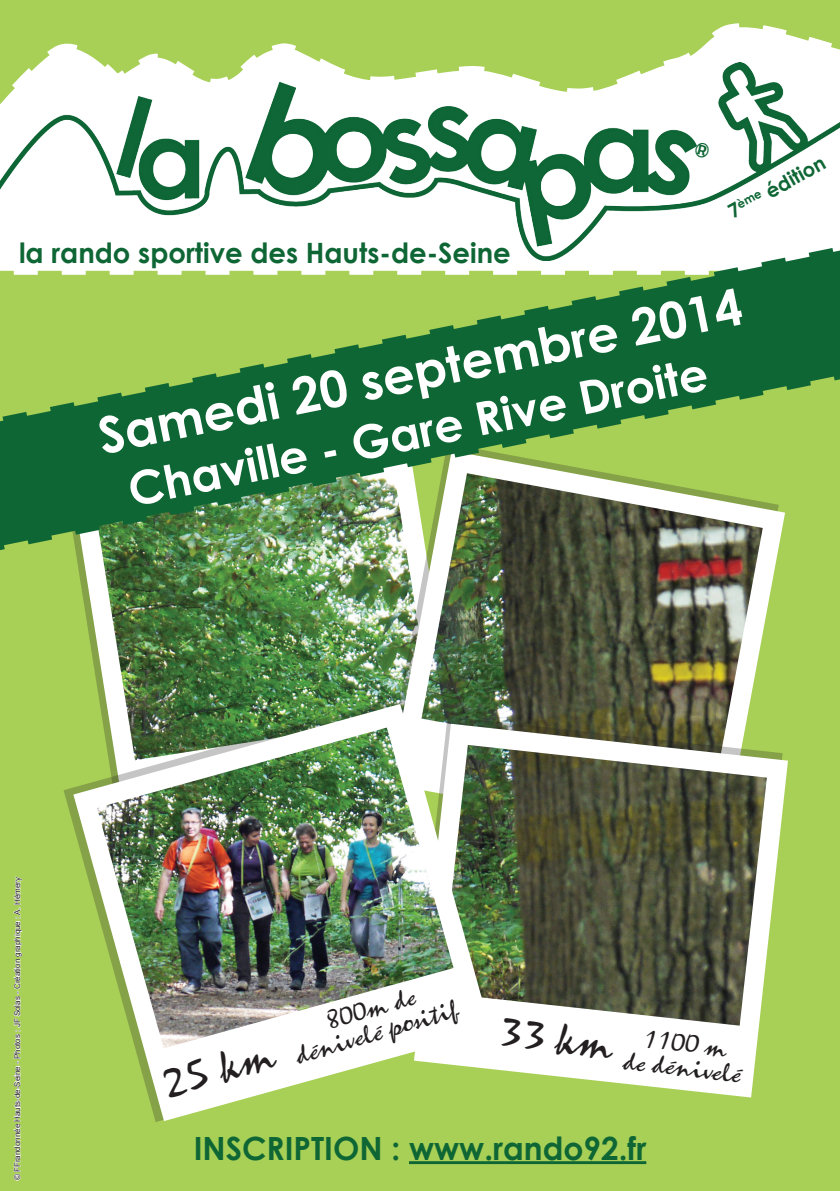
<style>
.page{position:relative;width:840px;height:1191px;background:#fff}
.page>*{position:absolute;margin:0;border:0;box-sizing:border-box;transform-origin:0 0}
.t1{font:700 50px "Century Gothic";color:#fff}
.t2{font:700 46px "Century Gothic";color:#fff}
.t3{font:40px "Borealis";color:#231f20}
.t4{font:700 32px "Century Gothic";color:#0f6635}
.t5{font:700 28px "Century Gothic";color:#0f6635}
.t6{font:24px/24.2px "Borealis";color:#231f20;text-align:center}
.t7{font:700 20px "Century Gothic";color:#0f6635}
.t8{font:8px "Arial";color:#231f20}
</style>
<div class="page">
<div style="left:0;top:0;width:839px;height:1191px;background:#a8d056"></div>
<img style="left:96px;top:567px;width:293px;height:133px">
<img style="left:389px;top:567px;width:395px;height:157px">
<img style="left:421px;top:567px;width:341px;height:149px">
<svg style="left:490px;top:724px;width:297px;height:373px"></svg>
<img style="left:490px;top:745px;width:276px;height:280px">
<img style="left:63px;top:700px;width:417px;height:422px">
<svg style="left:73px;top:704px;width:417px;height:417px"></svg>
<img style="left:97px;top:727px;width:356px;height:321px">
<svg style="left:0;top:19px;width:839px;height:44px"></svg>
<img style="left:0;top:63px;width:839px;height:153px">
<hr style="left:409px;top:1161px;width:237px;height:3px;background:#0f6635">
<img style="left:0;top:216px;width:839px;height:351px">
<svg style="left:97px;top:286px;width:647px;height:220px;background:#4f9049"></svg>
<svg style="left:11px;top:875px;width:12px;height:306px"></svg>
<svg style="left:693px;top:141px;width:17px;height:18px"></svg>
<h3 class="t5" style="left:19px;top:232px;width:493px">la rando sportive des Hauts-de-Seine</h3>
<h3 class="t7" style="left:722px;top:200px;width:109px;rotate:-29deg">7<sup>ème</sup> édition</h3>
<h1 class="t1" style="left:91px;top:402px;width:656px;rotate:-12deg">Samedi 20 septembre 2014</h1>
<h2 class="t2" style="left:122px;top:458px;width:591px;rotate:-12deg">Chaville - Gare Rive Droite</h2>
<p class="t8" style="left:12px;top:1180px;width:304px;rotate:-90deg">© FFrandonnée Hauts-de-Seine - Photos : JF Solas - Création graphique : A. Hémery</p>
<h3 class="t3" style="left:155px;top:1061px;width:117px;rotate:-16deg">25 km</h3>
<h3 class="t6" style="left:285px;top:1022px;width:170px;rotate:-17deg">800m de dénivelé positif</h3>
<h3 class="t3" style="left:500px;top:1007px;width:117px;rotate:7deg">33 km</h3>
<h3 class="t6" style="left:626px;top:1025px;width:120px;rotate:6deg">1100 m<br>de dénivelé</h3>
<h3 class="t4" style="left:193px;top:1123px;width:454px">INSCRIPTION : www.rando92.fr</h3>
</div>
